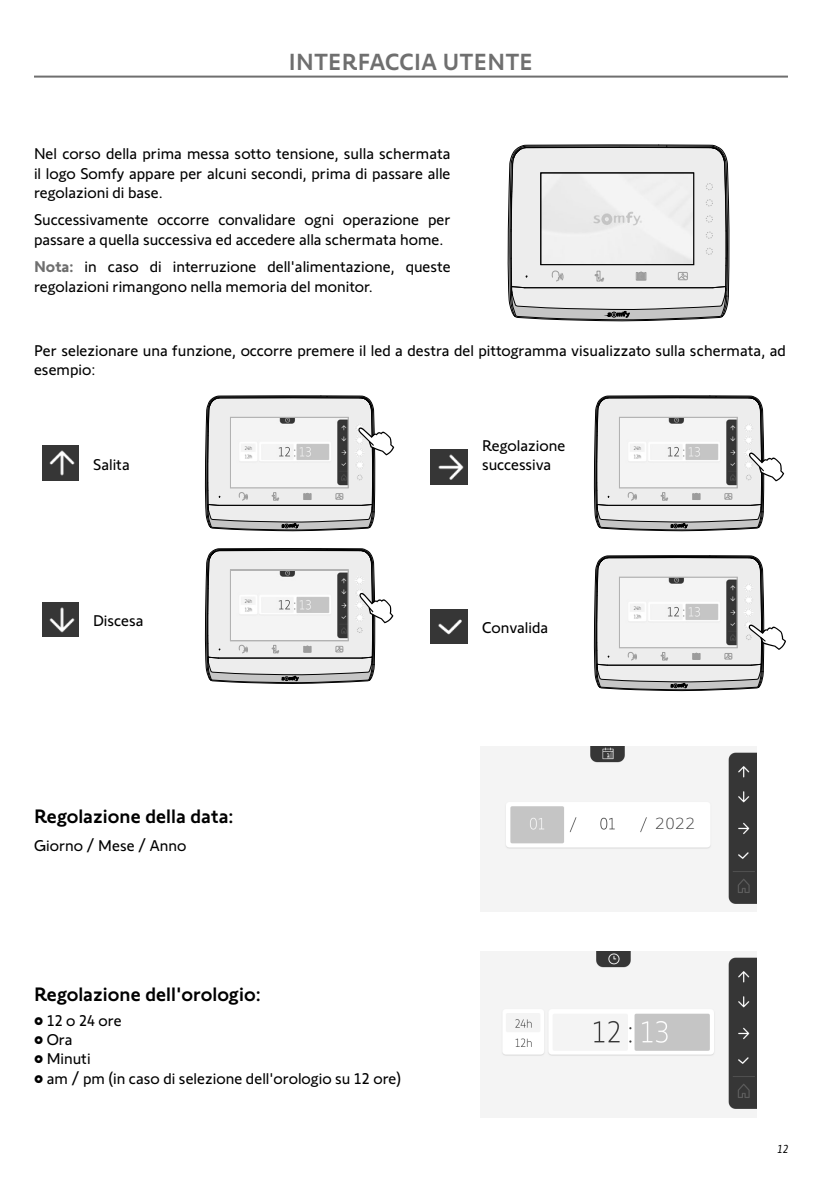
<style>
.page{position:relative;width:840px;height:1190px;background:#fff}
.page>*{position:absolute;margin:0;border:0;box-sizing:border-box;transform-origin:0 0}
.t1{font:500 24px "Somfy Sans";letter-spacing:.01em;color:#6f6f6f}
.t2{font:500 20px "Somfy Sans";color:#000}
.t3{font:16px/19.2px "Somfy Sans";color:#000}
.t4{font:200 15.2px "DejaVu Sans";color:#363636;scale:1.04 1}
.t5{font:italic 12px "Somfy Sans";color:#000}
.s1{font-weight:700;color:#6f6f6f}
</style>
<div class="page">
<hr style="left:34px;top:76px;width:754px;height:2px;background:#6f6f6f">
<svg style="left:508px;top:145px;width:221px;height:176px"></svg>
<img style="left:42px;top:446px;width:37px;height:35px">
<svg style="left:205px;top:396px;width:189px;height:135px"></svg>
<img style="left:42px;top:602px;width:37px;height:35px">
<svg style="left:205px;top:548px;width:188px;height:136px"></svg>
<img style="left:431px;top:449px;width:37px;height:35px">
<svg style="left:594px;top:396px;width:190px;height:135px"></svg>
<img style="left:431px;top:609px;width:37px;height:35px">
<svg style="left:594px;top:555px;width:192px;height:136px"></svg>
<img style="left:480px;top:746px;width:276px;height:166px">
<div style="left:663px;top:816px;width:36px;height:16px;background:#fff"></div>
<img style="left:480px;top:951px;width:276px;height:166px">
<svg style="left:663px;top:1021px;width:36px;height:17px"></svg>
<h1 class="t1" style="left:289px;top:54px;width:246px">INTERFACCIA UTENTE</h1>
<p class="t3" style="left:34px;top:146px;width:418px;text-align:justify">Nel corso della prima messa sotto tensione, sulla schermata il logo Somfy appare per alcuni secondi, prima di passare alle regolazioni di base.</p>
<p class="t3" style="left:34px;top:212px;width:418px">Successivamente occorre convalidare ogni operazione per passare a quella successiva ed accedere alla schermata home.</p>
<p class="t3" style="left:34px;top:259px;width:418px"><span class="s1">Nota:</span> in caso di interruzione dell'alimentazione, queste regolazioni rimangono nella memoria del monitor.</p>
<p class="t3" style="left:34px;top:342px;width:753px">Per selezionare una funzione, occorre premere il led a destra del pittogramma visualizzato sulla schermata, ad esempio:</p>
<p class="t3" style="left:93px;top:456px;width:38px">Salita</p>
<p class="t3" style="left:93px;top:612px;width:52px">Discesa</p>
<p class="t2" style="left:34px;top:810px;width:201px">Regolazione della data:</p>
<p class="t3" style="left:34px;top:837px;width:154px">Giorno / Mese / Anno</p>
<p class="t2" style="left:34px;top:988px;width:228px">Regolazione dell'orologio:</p>
<p class="t3" style="left:34px;top:1012px;width:89px">• 12 o 24 ore</p>
<p class="t3" style="left:34px;top:1032px;width:40px">• Ora</p>
<p class="t3" style="left:34px;top:1051px;width:58px">• Minuti</p>
<p class="t3" style="left:34px;top:1070px;width:369px">• am / pm (in caso di selezione dell'orologio su 12 ore)</p>
<p class="t3" style="left:482px;top:438px;width:85px">Regolazione successiva</p>
<p class="t3" style="left:482px;top:619px;width:68px">Convalida</p>
<p class="t4" style="left:655px;top:815px;width:40px">2022</p>
<p class="t5" style="left:777px;top:1141px;width:13px">12</p>
</div>
